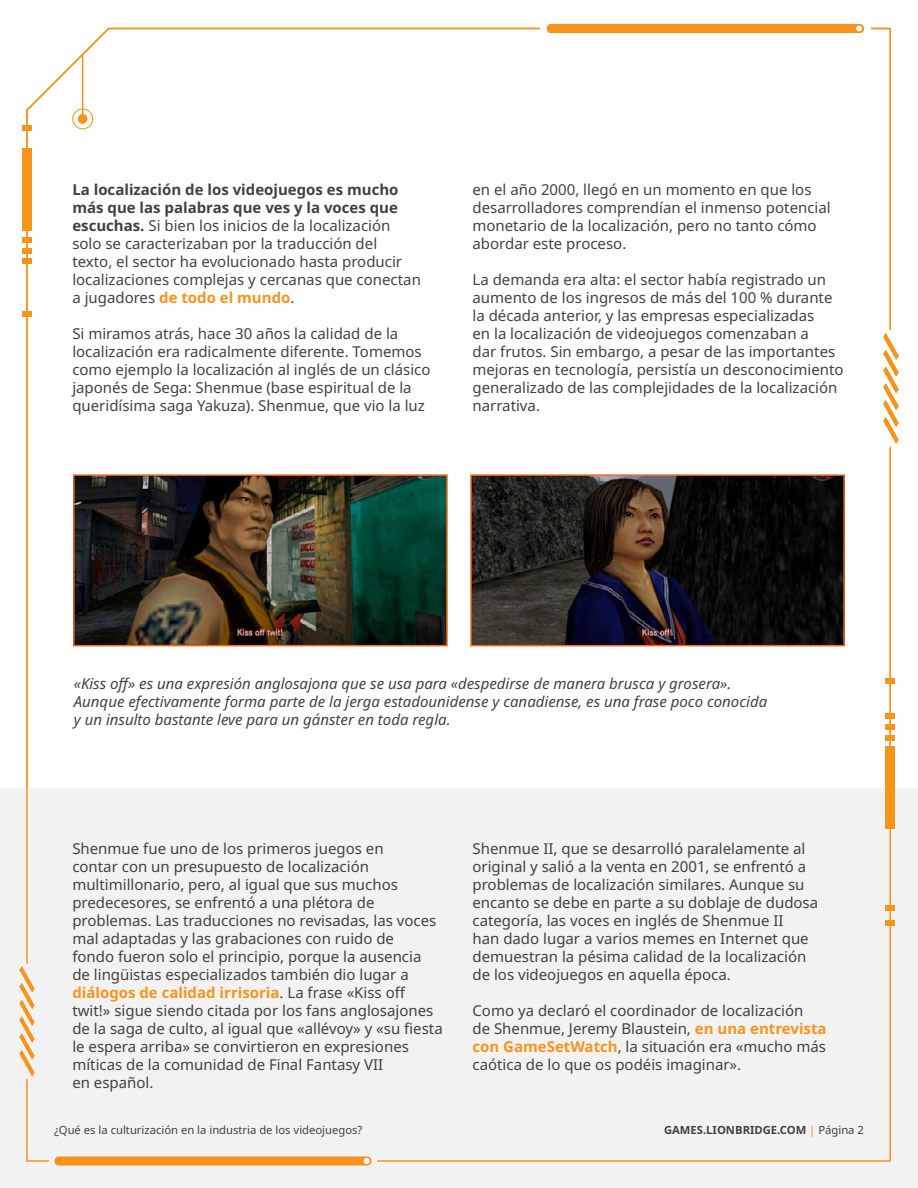
<style>
.page{position:relative;width:918px;height:1188px;background:#fff}
.page>*{position:absolute;margin:0;border:0;box-sizing:border-box;transform-origin:0 0}
.t1{font:15px/18px "Noto Sans";color:#414042}
.t2{font:italic 15px/18px "Noto Sans";color:#414042}
.t3{font:11.25px "Noto Sans";color:#414042}
.t4{font:700 11.25px "Noto Sans";color:#414042}
.s1{font-weight:700}
.s2{font-weight:700;color:#f7941e}
.s3{font-weight:400;color:#f7941e}
.s4{font-weight:400}
</style>
<div class="page">
<div style="left:0;top:788px;width:918px;height:400px;background:#f2f2f2"></div>
<hr style="left:82px;top:55px;width:1px;height:63px;background:#f7941e">
<div style="left:78px;top:114px;width:10px;height:10px;background:#f7941e;border-radius:50%"></div>
<div style="left:72px;top:109px;width:21px;height:20px;border:1px solid #f7941e;border-radius:50%"></div>
<img style="left:76px;top:477px;width:369px;height:166px">
<div style="left:73px;top:474px;width:375px;height:172px;border:2px solid #f26522"></div>
<img style="left:473px;top:477px;width:369px;height:166px">
<div style="left:470px;top:474px;width:375px;height:172px;border:2px solid #f26522"></div>
<hr style="left:26px;top:110px;width:2px;height:853px;background:#f7941e">
<hr style="left:890px;top:29px;width:1px;height:300px;background:#f7941e">
<hr style="left:890px;top:448px;width:1px;height:712px;background:#f7941e">
<svg style="left:19px;top:966px;width:16px;height:111px"></svg>
<svg style="left:883px;top:333px;width:16px;height:111px"></svg>
<div style="left:547px;top:24px;width:317px;height:9px;background:#f7941e"></div>
<svg style="left:54px;top:1156px;width:318px;height:10px;background:#f69e34"></svg>
<div style="left:22px;top:148px;width:9px;height:83px;background:#f7941e"></div>
<div style="left:22px;top:237px;width:9px;height:6px;background:#f7941e"></div>
<div style="left:22px;top:258px;width:9px;height:6px;background:#f7941e"></div>
<div style="left:22px;top:248px;width:9px;height:5px;background:#f7941e"></div>
<div style="left:22px;top:125px;width:9px;height:6px;background:#f7941e"></div>
<div style="left:22px;top:311px;width:9px;height:6px;background:#f7941e"></div>
<hr style="left:109px;top:28px;width:430px;height:1px;background:#f7941e">
<svg style="left:26px;top:27px;width:85px;height:85px"></svg>
<div style="left:886px;top:746px;width:9px;height:83px;background:#f7941e"></div>
<div style="left:886px;top:735px;width:9px;height:5px;background:#f7941e"></div>
<div style="left:886px;top:714px;width:9px;height:5px;background:#f7941e"></div>
<div style="left:886px;top:724px;width:9px;height:6px;background:#f7941e"></div>
<div style="left:886px;top:679px;width:9px;height:5px;background:#f7941e"></div>
<div style="left:886px;top:905px;width:9px;height:6px;background:#f7941e"></div>
<div style="left:886px;top:920px;width:9px;height:5px;background:#f7941e"></div>
<hr style="left:378px;top:1160px;width:512px;height:2px;background:#f7941e">
<hr style="left:27px;top:1160px;width:21px;height:2px;background:#f7941e">
<svg style="left:872px;top:28px;width:18px;height:1px"></svg>
<hr style="left:26px;top:1079px;width:2px;height:82px;background:#f7941e">
<p class="t1" style="left:72px;top:181px;width:350px"><span class="s1">La localización de los videojuegos es mucho más que las palabras que ves y la voces que escuchas.</span> Si bien los inicios de la localización solo se caracterizaban por la traducción del texto, el sector ha evolucionado hasta producir localizaciones complejas y cercanas que conectan a jugadores <span class="s2">de todo el mundo</span>.</p>
<p class="t1" style="left:72px;top:325px;width:360px">Si miramos atrás, hace 30 años la calidad de la localización era radicalmente diferente. Tomemos como ejemplo la localización al inglés de un clásico japonés de Sega: Shenmue (base espiritual de la queridísima saga Yakuza). Shenmue, que vio la luz</p>
<p class="t1" style="left:472px;top:181px;width:360px">en el año 2000, llegó en un momento en que los desarrolladores comprendían el inmenso potencial monetario de la localización, pero no tanto cómo abordar este proceso.</p>
<p class="t1" style="left:472px;top:271px;width:373px">La demanda era alta: el sector había registrado un aumento de los ingresos de más del 100 % durante la década anterior, y las empresas especializadas<br>en la localización de videojuegos comenzaban a<br>dar frutos. Sin embargo, a pesar de las importantes mejoras en tecnología, persistía un desconocimiento generalizado de las complejidades de la localización narrativa.</p>
<p class="t2" style="left:74px;top:675px;width:695px">«Kiss off» es una expresión anglosajona que se usa para «despedirse de manera brusca y grosera».<br>Aunque efectivamente forma parte de la jerga estadounidense y canadiense, es una frase poco conocida y un insulto bastante leve para un gánster en toda regla.</p>
<p class="t1" style="left:72px;top:840px;width:372px">Shenmue fue uno de los primeros juegos en<br>contar con un presupuesto de localización multimillonario, pero, al igual que sus muchos predecesores, se enfrentó a una plétora de problemas. Las traducciones no revisadas, las voces mal adaptadas y las grabaciones con ruido de<br>fondo fueron solo el principio, porque la ausencia de lingüistas especializados también dio lugar a <span class="s2">diálogos de calidad irrisoria</span>. La frase «Kiss off twit!» sigue siendo citada por los fans anglosajones de la saga de culto, al igual que «allévoy» y «su fiesta le espera arriba» se convirtieron en expresiones míticas de la comunidad de Final Fantasy VII<br>en español.</p>
<p class="t1" style="left:472px;top:840px;width:347px">Shenmue II, que se desarrolló paralelamente al original y salió a la venta en 2001, se enfrentó a problemas de localización similares. Aunque su encanto se debe en parte a su doblaje de dudosa categoría, las voces en inglés de Shenmue II<br>han dado lugar a varios memes en Internet que demuestran la pésima calidad de la localización de los videojuegos en aquella época.</p>
<p class="t1" style="left:472px;top:1002px;width:356px">Como ya declaró el coordinador de localización<br>de Shenmue, Jeremy Blaustein, <span class="s2">en una entrevista con GameSetWatch</span>, la situación era «mucho más caótica de lo que os podéis imaginar».</p>
<p class="t3" style="left:54px;top:1124px;width:310px">¿Qué es la culturización en la industria de los videojuegos?</p>
<p class="t4" style="left:664px;top:1124px;width:201px">GAMES.LIONBRIDGE.COM <span class="s3">|</span> <span class="s4">Página 2</span></p>
</div>
